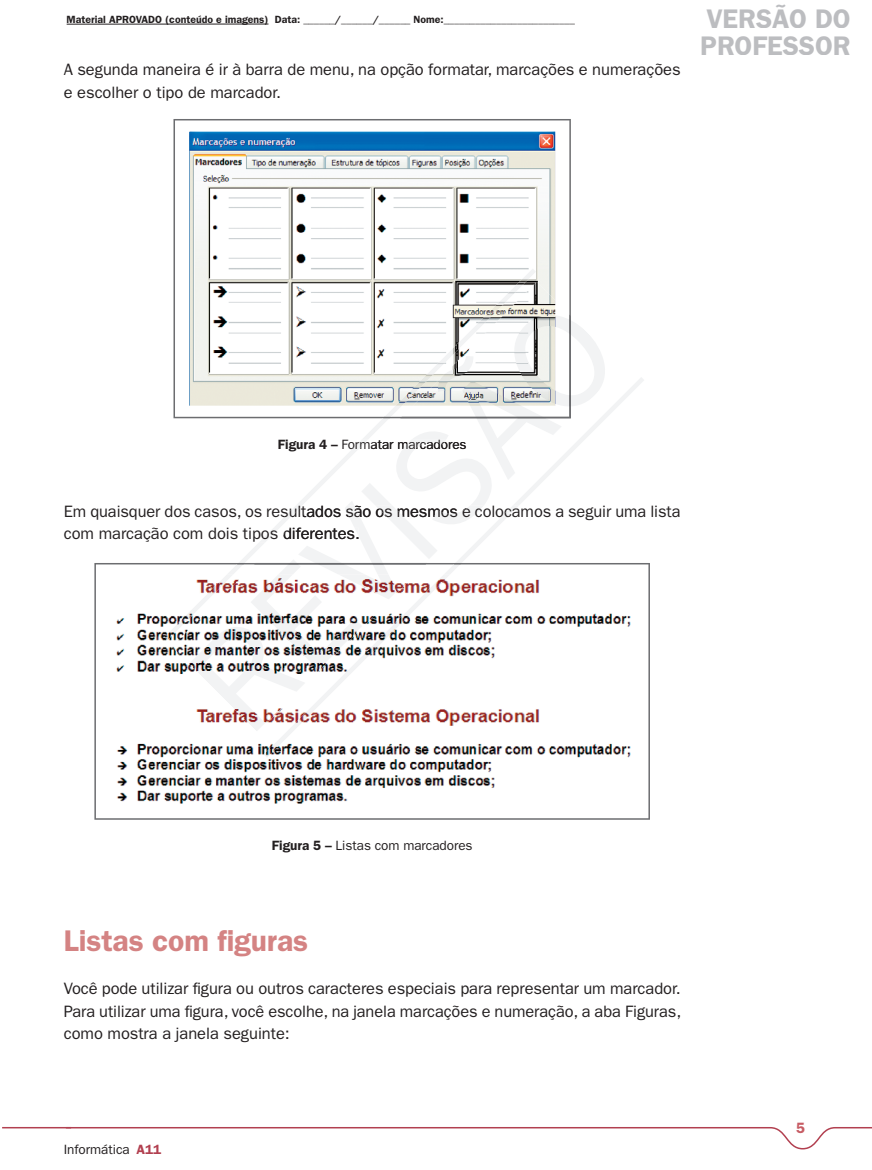
<style>
.page{position:relative;width:872px;height:1170px;background:#fff}
.page>*{position:absolute;margin:0;border:0;box-sizing:border-box;transform-origin:0 0}
.t1{font:600 30px "ITC Franklin Gothic Std";letter-spacing:-.005em;color:#d48383}
.t2{font:600 27px/27px "ITC Franklin Gothic Std";color:#bcbdc0}
.t3{font:16.5px/22.5px "ITC Franklin Gothic Std";letter-spacing:-.005em;color:#231f20}
.t4{font:600 15px "ITC Franklin Gothic Std";color:#c75c64}
.t5{font:13.5px "ITC Franklin Gothic Std";letter-spacing:-.005em;color:#231f20}
.t6{font:600 10.5px "ITC Franklin Gothic Std";color:#231f20}
.s1{font-weight:600}
.s2{font-weight:600;color:#b24050}
</style>
<div class="page">
<svg style="left:173px;top:119px;width:398px;height:299px"></svg>
<img style="left:94px;top:563px;width:556px;height:256px">
<svg style="left:65px;top:1127px;width:807px;height:23px"></svg>
<hr style="left:2px;top:1126px;width:69px;height:2px;background:#b24050">
<hr style="left:67px;top:24px;width:201px;height:1px;background:#231f20">
<img style="left:395px;top:268px;width:141px;height:46px">
<img style="left:164px;top:574px;width:8px;height:66px">
<img style="left:264px;top:574px;width:186px;height:183px">
<img style="left:413px;top:282px;width:142px;height:32px">
<img style="left:172px;top:574px;width:244px;height:158px">
<svg style="left:227px;top:314px;width:417px;height:260px"></svg>
<p class="t6" style="left:67px;top:13px;width:510px">Material APROVADO (conteúdo e imagens) Data: ______/______/______ Nome:_________________________</p>
<p class="t3" style="left:64px;top:58px;width:618px">A segunda maneira é ir à barra de menu, na opção formatar, marcações e numerações e escolher o tipo de marcador.</p>
<h2 class="t2" style="left:700px;top:5px;width:152px">VERSÃO DO<br>PROFESSOR</h2>
<p class="t5" style="left:278px;top:436px;width:190px"><span class="s1">Figura 4 –</span> Formatar marcadores</p>
<p class="t3" style="left:64px;top:500px;width:618px">Em quaisquer dos casos, os resultados são os mesmos e colocamos a seguir uma lista com marcação com dois tipos diferentes.</p>
<p class="t5" style="left:272px;top:837px;width:202px"><span class="s1">Figura 5 –</span> Listas com marcadores</p>
<h1 class="t1" style="left:64px;top:922px;width:246px">Listas com figuras</h1>
<p class="t3" style="left:64px;top:977px;width:619px;text-align:justify">Você pode utilizar gura ou outros caracteres especiais para representar um marcador.<br>Para utilizar uma gura, você escolhe, na janela marcações e numeração, a aba Figuras, como mostra a janela seguinte:</p>
<p class="t5" style="left:64px;top:1141px;width:99px">Informática <span class="s2">A11</span></p>
<p class="t4" style="left:796px;top:1118px;width:10px">5</p>
</div>
